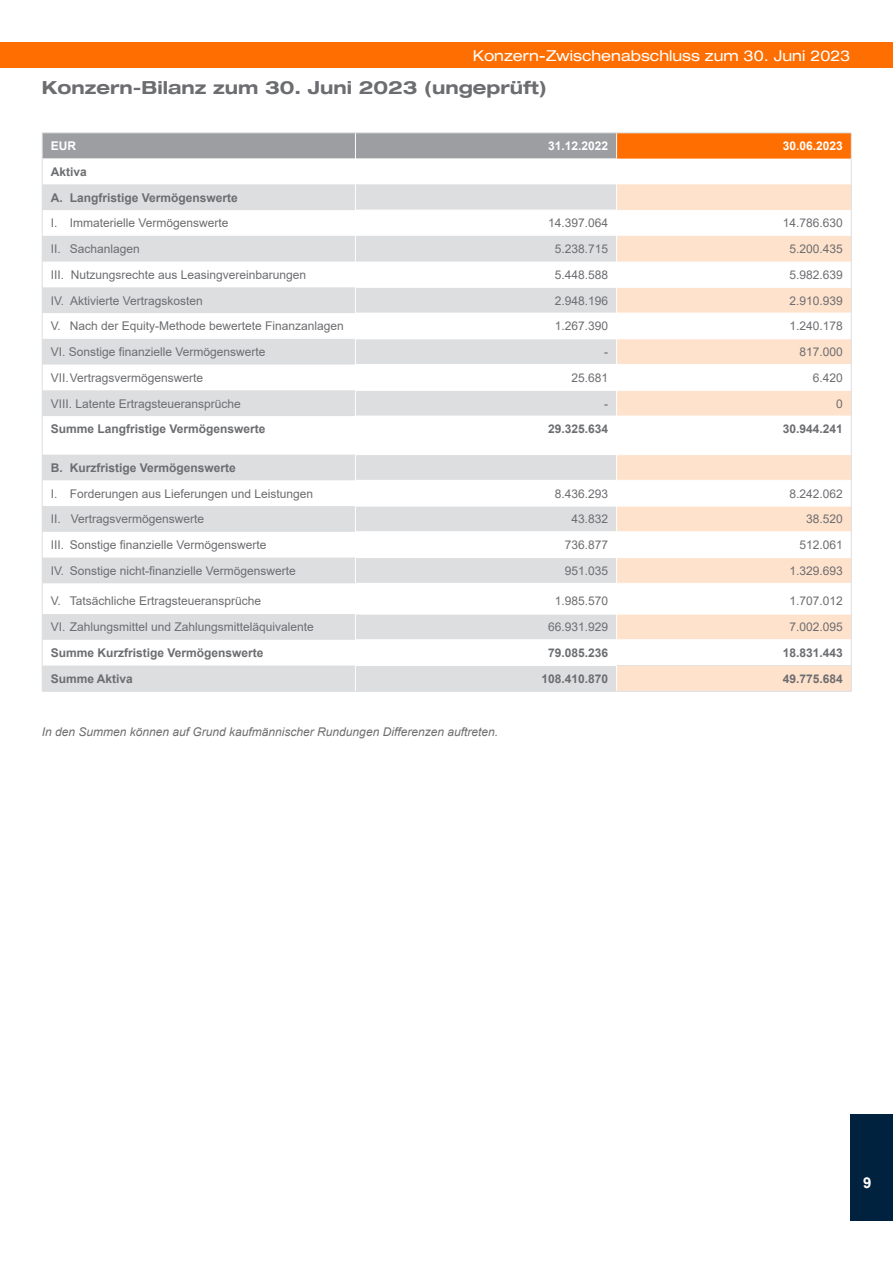
<style>
.page{position:relative;width:893px;height:1263px;background:#fff}
.page>*{position:absolute;margin:0;border:0;box-sizing:border-box;transform-origin:0 0}
.t1{font:700 expanded 18px "Helvetica Neue";color:#6c6d70}
.t2{font:expanded 15px "Helvetica Neue";color:#fff}
.t3{font:700 15px "Arial";color:#fff}
.t4{font:12px "Arial";color:#6c6d70}
.t5{font:700 12px/25.8px "Arial";color:#6c6d70}
.t6{font:italic 12px "Arial";color:#6e6e6e}
.t7{font:700 12px "Arial";color:#fff}
</style>
<div class="page">
<div style="left:0;top:43px;width:893px;height:25px;background:#ff6e00"></div>
<div style="left:850px;top:1114px;width:43px;height:106px;background:#00223f"></div>
<div style="left:617px;top:133px;width:234px;height:26px;background:#ff6e00"></div>
<svg style="left:43px;top:454px;width:312px;height:237px;fill:#dddee0"></svg>
<div style="left:356px;top:666px;width:260px;height:25px;background:#dddee0"></div>
<svg style="left:617px;top:184px;width:234px;height:129px;fill:#ffe2cc"></svg>
<svg style="left:356px;top:339px;width:495px;height:300px"></svg>
<svg style="left:617px;top:391px;width:234px;height:300px;fill:#ffe5d2"></svg>
<hr style="left:617px;top:287px;width:234px;height:1px;background:#fff">
<hr style="left:617px;top:364px;width:234px;height:1px;background:#fff">
<hr style="left:617px;top:390px;width:234px;height:1px;background:#fff">
<hr style="left:617px;top:416px;width:234px;height:1px;background:#fff">
<hr style="left:617px;top:454px;width:234px;height:1px;background:#fff">
<hr style="left:617px;top:480px;width:234px;height:1px;background:#fff">
<hr style="left:617px;top:506px;width:234px;height:1px;background:#fff">
<hr style="left:617px;top:531px;width:234px;height:1px;background:#fff">
<hr style="left:617px;top:557px;width:234px;height:1px;background:#fff">
<hr style="left:617px;top:583px;width:234px;height:1px;background:#fff">
<hr style="left:617px;top:614px;width:234px;height:1px;background:#fff">
<hr style="left:617px;top:639px;width:234px;height:1px;background:#fff">
<hr style="left:617px;top:665px;width:234px;height:1px;background:#e2e2e2">
<hr style="left:356px;top:416px;width:260px;height:1px;background:#fff">
<hr style="left:356px;top:454px;width:260px;height:1px;background:#fff">
<hr style="left:356px;top:480px;width:260px;height:1px;background:#fff">
<hr style="left:356px;top:506px;width:260px;height:1px;background:#fff">
<hr style="left:356px;top:531px;width:260px;height:1px;background:#fff">
<hr style="left:356px;top:557px;width:260px;height:1px;background:#fff">
<hr style="left:356px;top:583px;width:260px;height:1px;background:#fff">
<hr style="left:356px;top:614px;width:260px;height:1px;background:#fff">
<hr style="left:616px;top:416px;width:1px;height:39px;background:#fff">
<svg style="left:616px;top:455px;width:1px;height:128px"></svg>
<hr style="left:616px;top:583px;width:1px;height:31px;background:#fff">
<svg style="left:616px;top:614px;width:1px;height:77px"></svg>
<hr style="left:617px;top:132px;width:234px;height:1px;background:#dddee0">
<svg style="left:42px;top:132px;width:575px;height:284px"></svg>
<svg style="left:851px;top:132px;width:1px;height:284px"></svg>
<hr style="left:42px;top:416px;width:1px;height:39px;background:#dddee0">
<hr style="left:851px;top:416px;width:1px;height:39px;background:#dddee0">
<svg style="left:42px;top:455px;width:1px;height:128px"></svg>
<svg style="left:851px;top:455px;width:1px;height:128px"></svg>
<hr style="left:42px;top:583px;width:1px;height:31px;background:#dddee0">
<hr style="left:851px;top:583px;width:1px;height:31px;background:#dddee0">
<svg style="left:42px;top:614px;width:1px;height:78px"></svg>
<svg style="left:851px;top:614px;width:1px;height:78px"></svg>
<hr style="left:43px;top:691px;width:312px;height:1px;background:#dddee0">
<hr style="left:355px;top:691px;width:262px;height:1px;background:#dddee0">
<hr style="left:617px;top:691px;width:234px;height:1px;background:#dddee0">
<p class="t2" style="left:473px;top:46px;width:379px">Konzern-Zwischenabschluss zum 30. Juni 2023</p>
<h1 class="t1" style="left:42px;top:76px;width:507px">Konzern-Bilanz zum 30. Juni 2023 (ungeprüft)</h1>
<p class="t7" style="left:51px;top:137px;width:27px">EUR</p>
<p class="t7" style="left:548px;top:137px;width:62px">31.12.2022</p>
<p class="t7" style="left:783px;top:137px;width:62px">30.06.2023</p>
<p class="t5" style="left:51px;top:159px;width:189px">Aktiva<br>A. Langfristige Vermögenswerte</p>
<p class="t4" style="left:51px;top:215px;width:179px">I. Immaterielle Vermögenswerte</p>
<p class="t4" style="left:548px;top:215px;width:62px">14.397.064</p>
<p class="t4" style="left:783px;top:215px;width:62px">14.786.630</p>
<p class="t4" style="left:51px;top:241px;width:91px">II. Sachanlagen</p>
<p class="t4" style="left:555px;top:241px;width:55px">5.238.715</p>
<p class="t4" style="left:789px;top:241px;width:55px">5.200.435</p>
<p class="t4" style="left:51px;top:266px;width:257px">III. Nutzungsrechte aus Leasingvereinbarungen</p>
<p class="t4" style="left:555px;top:266px;width:55px">5.448.588</p>
<p class="t4" style="left:789px;top:266px;width:55px">5.982.639</p>
<p class="t4" style="left:51px;top:292px;width:154px">IV. Aktivierte Vertragskosten</p>
<p class="t4" style="left:555px;top:292px;width:55px">2.948.196</p>
<p class="t4" style="left:789px;top:292px;width:55px">2.910.939</p>
<p class="t4" style="left:51px;top:318px;width:295px">V. Nach der Equity-Methode bewertete Finanzanlagen</p>
<p class="t4" style="left:555px;top:318px;width:55px">1.267.390</p>
<p class="t4" style="left:789px;top:318px;width:55px">1.240.178</p>
<p class="t4" style="left:51px;top:344px;width:216px">VI. Sonstige finanzielle Vermögenswerte</p>
<p class="t4" style="left:604px;top:344px;width:5px">-</p>
<p class="t4" style="left:799px;top:344px;width:45px">817.000</p>
<p class="t4" style="left:51px;top:369px;width:154px">VII.Vertragsvermögenswerte</p>
<p class="t4" style="left:571px;top:369px;width:38px">25.681</p>
<p class="t4" style="left:813px;top:369px;width:32px">6.420</p>
<p class="t4" style="left:51px;top:395px;width:192px">VIII. Latente Ertragsteueransprüche</p>
<p class="t4" style="left:604px;top:395px;width:5px">-</p>
<p class="t4" style="left:836px;top:395px;width:8px">0</p>
<p class="t5" style="left:51px;top:416px;width:216px">Summe Langfristige Vermögenswerte</p>
<p class="t5" style="left:548px;top:416px;width:62px">29.325.634</p>
<p class="t5" style="left:783px;top:416px;width:62px">30.944.241</p>
<p class="t5" style="left:51px;top:455px;width:187px">B. Kurzfristige Vermögenswerte</p>
<p class="t4" style="left:51px;top:485px;width:264px">I. Forderungen aus Lieferungen und Leistungen</p>
<p class="t4" style="left:555px;top:485px;width:55px">8.436.293</p>
<p class="t4" style="left:789px;top:485px;width:55px">8.242.062</p>
<p class="t4" style="left:51px;top:511px;width:155px">II. Vertragsvermögenswerte</p>
<p class="t4" style="left:571px;top:511px;width:38px">43.832</p>
<p class="t4" style="left:806px;top:511px;width:38px">38.520</p>
<p class="t4" style="left:51px;top:536px;width:217px">III. Sonstige finanzielle Vermögenswerte</p>
<p class="t4" style="left:565px;top:536px;width:45px">736.877</p>
<p class="t4" style="left:799px;top:536px;width:45px">512.061</p>
<p class="t4" style="left:51px;top:562px;width:247px">IV. Sonstige nicht-finanzielle Vermögenswerte</p>
<p class="t4" style="left:565px;top:562px;width:45px">951.035</p>
<p class="t4" style="left:789px;top:562px;width:55px">1.329.693</p>
<p class="t4" style="left:51px;top:593px;width:212px">V. Tatsächliche Ertragsteueransprüche</p>
<p class="t4" style="left:555px;top:593px;width:55px">1.985.570</p>
<p class="t4" style="left:789px;top:593px;width:55px">1.707.012</p>
<p class="t4" style="left:51px;top:619px;width:265px">VI. Zahlungsmittel und Zahlungsmitteläquivalente</p>
<p class="t4" style="left:548px;top:619px;width:62px">66.931.929</p>
<p class="t4" style="left:789px;top:619px;width:55px">7.002.095</p>
<p class="t5" style="left:51px;top:640px;width:214px">Summe Kurzfristige Vermögenswerte</p>
<p class="t5" style="left:548px;top:640px;width:62px">79.085.236</p>
<p class="t5" style="left:783px;top:640px;width:62px">18.831.443</p>
<p class="t5" style="left:51px;top:666px;width:84px">Summe Aktiva</p>
<p class="t5" style="left:541px;top:666px;width:68px">108.410.870</p>
<p class="t5" style="left:783px;top:666px;width:62px">49.775.684</p>
<p class="t6" style="left:42px;top:724px;width:458px">In den Summen können auf Grund kaufmännischer Rundungen Differenzen auftreten.</p>
<p class="t3" style="left:863px;top:1172px;width:10px">9</p>
</div>
